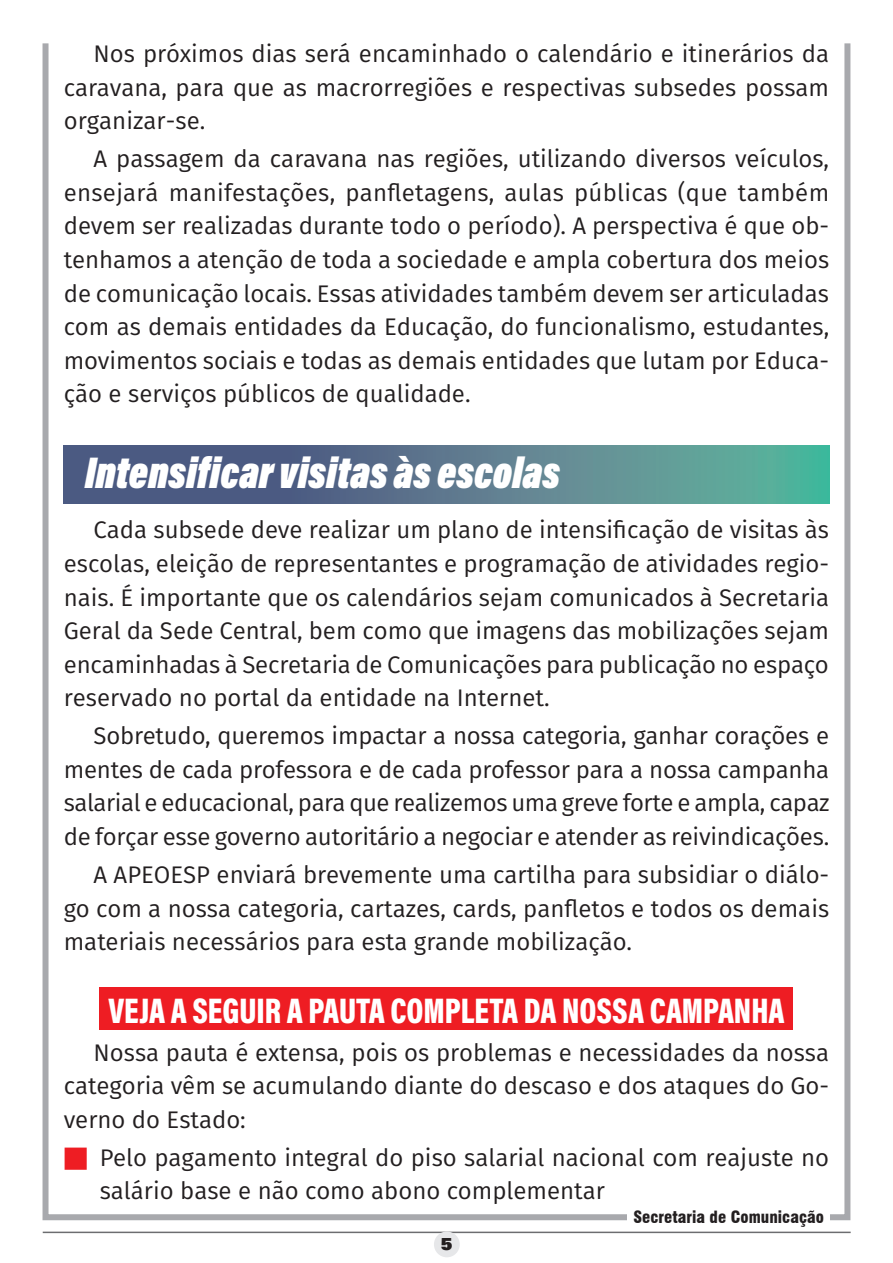
<style>
.page{position:relative;width:893px;height:1263px;background:#fff}
.page>*{position:absolute;margin:0;border:0;box-sizing:border-box;transform-origin:0 0}
.Subtítulo_2{font:italic 900 45px "Acumin Pro Cond";color:#fff;scale:.9 1}
.Subtítulo_2-2{font:900 36px "Acumin Pro Cond";color:#fff;scale:.9 1}
.Corpo_do_texto{font:24px/33.6px "Fira Sans";color:#231f20;text-align:justify}
.t1{font:700 18px "U001 DOT Ultr";color:#231f20}
.t2{font:900 condensed 16.5px "Swiss 721 BT";color:#231f20}
.s1{color:#ee1d23}
</style>
<div class="page">
<div style="left:43px;top:40px;width:807px;height:1180px;border:6px solid #a8a9ad"></div>
<hr style="left:43px;top:1231px;width:808px;height:2px;background:#6c6d70">
<div style="left:434px;top:1231px;width:26px;height:26px;background:#e6e7e9;border-radius:50%"></div>
<div style="left:628px;top:1209px;width:202px;height:18px;background:#fff"></div>
<svg style="left:64px;top:445px;width:765px;height:59px;background:#567c8d"></svg>
<div style="left:99px;top:988px;width:694px;height:42px;background:#ee1d23"></div>
<p class="Corpo_do_texto" style="left:64px;top:36px;width:767px;text-indent:30px">Nos próximos dias será encaminhado o calendário e itinerários da caravana, para que as macrorregiões e respectivas subsedes possam organizar-se.</p>
<p class="Corpo_do_texto" style="left:64px;top:142px;width:767px;text-indent:30px">A passagem da caravana nas regiões, utilizando diversos veículos, ensejará manifestações, panfletagens, aulas públicas (que também devem ser realizadas durante todo o período). A perspectiva é que ob&shy;tenhamos a atenção de toda a sociedade e ampla cobertura dos meios de comunicação locais. Essas atividades também devem ser articuladas com as demais entidades da Educação, do funcionalismo, estudantes, movimentos sociais e todas as demais entidades que lutam por Educa&shy;ção e serviços públicos de qualidade.</p>
<p class="Subtítulo_2" style="left:85px;top:444px;width:529px">Intensificar visitas às escolas</p>
<p class="Corpo_do_texto" style="left:64px;top:513px;width:767px;text-indent:30px">Cada subsede deve realizar um plano de intensificação de visitas às escolas, eleição de representantes e programação de atividades regio&shy;nais. É importante que os calendários sejam comunicados à Secretaria Geral da Sede Central, bem como que imagens das mobilizações sejam encaminhadas à Secretaria de Comunicações para publicação no espaço reservado no portal da entidade na Internet.</p>
<p class="Corpo_do_texto" style="left:64px;top:718px;width:767px;text-indent:30px">Sobretudo, queremos impactar a nossa categoria, ganhar corações e mentes de cada professora e de cada professor para a nossa campanha salarial e educacional, para que realizemos uma greve forte e ampla, capaz de forçar esse governo autoritário a negociar e atender as reivindicações.</p>
<p class="Corpo_do_texto" style="left:64px;top:857px;width:767px;text-indent:30px">A APEOESP enviará brevemente uma cartilha para subsidiar o diálo&shy;go com a nossa categoria, cartazes, cards, panfletos e todos os demais materiais necessários para esta grande mobilização.</p>
<p class="Subtítulo_2-2" style="left:108px;top:987px;width:753px">VEJA A SEGUIR A PAUTA COMPLETA DA NOSSA CAMPANHA</p>
<p class="Corpo_do_texto" style="left:64px;top:1035px;width:767px;text-indent:30px">Nossa pauta é extensa, pois os problemas e necessidades da nossa categoria vêm se acumulando diante do descaso e dos ataques do Go&shy;verno do Estado:</p>
<p class="Corpo_do_texto" style="left:100px;top:1140px;width:731px;text-indent:-36px"><span class="s1">■</span> Pelo pagamento integral do piso salarial nacional com reajuste no salário base e não como abono complementar</p>
<p class="t1" style="left:441px;top:1233px;width:13px">5</p>
<p class="t2" style="left:633px;top:1207px;width:192px">Secretaria de Comunicação</p>
</div>
